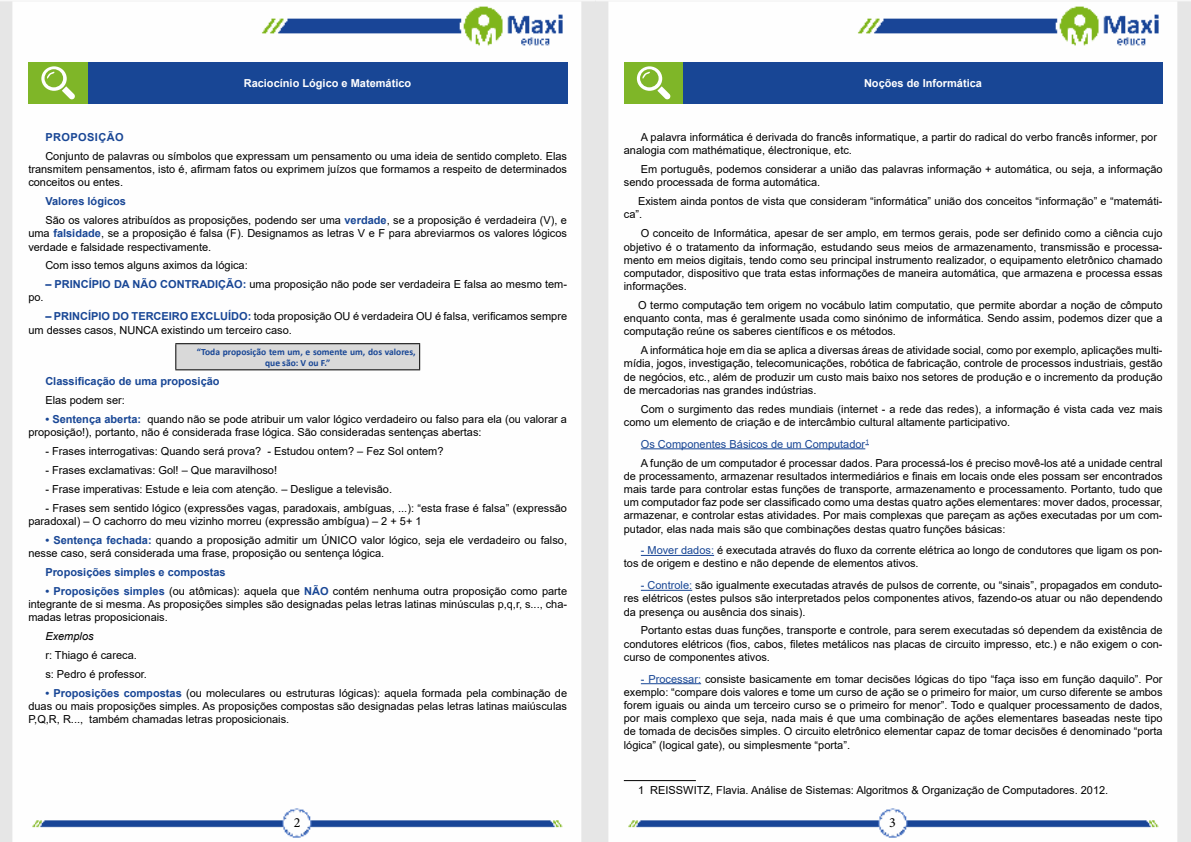
<style>
.page{position:relative;width:1191px;height:842px;background:#fff}
.page>*{position:absolute;margin:0;border:0;box-sizing:border-box;transform-origin:0 0}
.t1{font:14px "Minion Pro";color:#000}
.t2{font:11px/13.2px "Arial";color:#000}
.t3{font:700 11px "Arial";color:#184695}
.t4{font:700 11px "Arial";color:#fff}
.t5{font:700 11px "Arial";letter-spacing:.035em;color:#184695}
.t6{font:italic 11px "Arial";color:#000}
.t7{font:700 9.5px/11px "Calibri";color:#184695}
.s1{font-weight:700;color:#184695}
.s2{color:#184695}
</style>
<div class="page">
<img style="left:0;top:0;width:1191px;height:842px">
<div style="left:28px;top:62px;width:60px;height:41px;background:#7fb628"></div>
<div style="left:88px;top:62px;width:479px;height:41px;background:#184695"></div>
<svg style="left:41px;top:66px;width:34px;height:34px"></svg>
<div style="left:176px;top:344px;width:244px;height:26px;background:#d9d9d9"></div>
<hr style="left:175px;top:343px;width:245px;height:1px;background:#000">
<svg style="left:175px;top:344px;width:1px;height:25px"></svg>
<svg style="left:419px;top:344px;width:1px;height:25px"></svg>
<hr style="left:175px;top:369px;width:245px;height:1px;background:#000">
<hr style="left:641px;top:449px;width:224px;height:1px;background:#184695">
<hr style="left:641px;top:555px;width:73px;height:1px;background:#184695">
<hr style="left:641px;top:590px;width:51px;height:1px;background:#184695">
<hr style="left:641px;top:683px;width:60px;height:1px;background:#184695">
<div style="left:624px;top:62px;width:59px;height:41px;background:#7fb628"></div>
<div style="left:683px;top:62px;width:479px;height:41px;background:#184695"></div>
<svg style="left:637px;top:66px;width:33px;height:34px"></svg>
<hr style="left:624px;top:780px;width:72px;height:1px;background:#000">
<p class="t4" style="left:244px;top:75px;width:169px">Raciocínio Lógico e Matemático</p>
<p class="t5" style="left:46px;top:129px;width:80px">PROPOSIÇÃO</p>
<p class="t2" style="left:28px;top:149px;width:540px;text-align:justify;text-indent:17px">Conjunto de palavras ou símbolos que expressam um pensamento ou uma ideia de sentido completo. Elas transmitem pensamentos, isto é, afirmam fatos ou exprimem juízos que formamos a respeito de determinados conceitos ou entes.</p>
<p class="t2" style="left:45px;top:192px;width:523px;line-height:18.9px"><span class="s1">Valores lógicos<br></span>São os valores atribuídos as proposições, podendo ser uma <span class="s1">verdade</span>, se a proposição é verdadeira (V), e</p>
<p class="t2" style="left:28px;top:227px;width:540px">uma <span class="s1">falsidade</span>, se a proposição é falsa (F). Designamos as letras V e F para abreviarmos os valores lógicos verdade e falsidade respectivamente.</p>
<p class="t2" style="left:45px;top:259px;width:204px">Com isso temos alguns aximos da lógica:</p>
<p class="t2" style="left:45px;top:278px;width:523px"><span class="s1">– PRINCÍPIO DA NÃO CONTRADIÇÃO:</span> uma proposição não pode ser verdadeira E falsa ao mesmo tem-</p>
<p class="t2" style="left:28px;top:291px;width:17px">po.</p>
<p class="t2" style="left:28px;top:310px;width:540px;text-indent:17px"><span class="s1">– PRINCÍPIO DO TERCEIRO EXCLUÍDO:</span> toda proposição OU é verdadeira OU é falsa, verificamos sempre um desses casos, NUNCA existindo um terceiro caso.</p>
<p class="t7" style="left:265px;top:346px;width:152px;text-indent:-68px">“Toda proposição tem um, e somente um, dos valores, que são: V ou F.”</p>
<p class="t3" style="left:45px;top:374px;width:176px">Classificação de uma proposição</p>
<p class="t2" style="left:45px;top:394px;width:81px">Elas podem ser:</p>
<p class="t2" style="left:28px;top:412px;width:540px;text-indent:17px"><span class="s1">• Sentença aberta:</span> quando não se pode atribuir um valor lógico verdadeiro ou falso para ela (ou valorar a proposição!), portanto, não é considerada frase lógica. São consideradas sentenças abertas:</p>
<p class="t2" style="left:45px;top:444px;width:400px">- Frases interrogativas: Quando será prova? - Estudou ontem? – Fez Sol ontem?</p>
<p class="t2" style="left:45px;top:463px;width:233px">- Frases exclamativas: Gol! – Que maravilhoso!</p>
<p class="t2" style="left:45px;top:482px;width:348px">- Frase imperativas: Estude e leia com atenção. – Desligue a televisão.</p>
<p class="t2" style="left:28px;top:501px;width:540px;text-indent:17px">- Frases sem sentido lógico (expressões vagas, paradoxais, ambíguas, ...): “esta frase é falsa” (expressão paradoxal) – O cachorro do meu vizinho morreu (expressão ambígua) – 2 + 5+ 1</p>
<p class="t2" style="left:28px;top:533px;width:540px;text-indent:17px"><span class="s1">• Sentença fechada:</span> quando a proposição admitir um ÚNICO valor lógico, seja ele verdadeiro ou falso, nesse caso, será considerada uma frase, proposição ou sentença lógica.</p>
<p class="t3" style="left:45px;top:564px;width:182px">Proposições simples e compostas</p>
<p class="t2" style="left:28px;top:584px;width:540px;text-align:justify;text-indent:17px"><span class="s1">• Proposições simples</span> (ou atômicas): aquela que <span class="s1">NÃO</span> contém nenhuma outra proposição como parte integrante de si mesma. As proposições simples são designadas pelas letras latinas minúsculas p,q,r, s..., cha&shy;madas letras proposicionais.</p>
<p class="t6" style="left:45px;top:629px;width:50px">Exemplos</p>
<p class="t2" style="left:45px;top:645px;width:103px;line-height:18.9px">r: Thiago é careca. s: Pedro é professor.</p>
<p class="t2" style="left:28px;top:686px;width:540px;text-align:justify;text-indent:17px"><span class="s1">• Proposições compostas</span> (ou moleculares ou estruturas lógicas): aquela formada pela combinação de duas ou mais proposições simples. As proposições compostas são designadas pelas letras latinas maiúsculas P,Q,R, R..., também chamadas letras proposicionais.</p>
<p class="t4" style="left:864px;top:75px;width:119px">Noções de Informática</p>
<p class="t2" style="left:624px;top:131px;width:535px;text-indent:17px">A palavra informática é derivada do francês informatique, a partir do radical do verbo francês informer, por analogia com mathématique, électronique, etc.</p>
<p class="t2" style="left:624px;top:163px;width:540px;text-indent:17px">Em português, podemos considerar a união das palavras informação + automática, ou seja, a informação sendo processada de forma automática.</p>
<p class="t2" style="left:624px;top:195px;width:540px;text-indent:14px">Existem ainda pontos de vista que consideram “informática” união dos conceitos “informação” e “matemáti&shy;ca”.</p>
<p class="t2" style="left:624px;top:227px;width:540px;text-align:justify;text-indent:17px">O conceito de Informática, apesar de ser amplo, em termos gerais, pode ser definido como a ciência cujo objetivo é o tratamento da informação, estudando seus meios de armazenamento, transmissão e processa&shy;mento em meios digitais, tendo como seu principal instrumento realizador, o equipamento eletrônico chamado computador, dispositivo que trata estas informações de maneira automática, que armazena e processa essas informações.</p>
<p class="t2" style="left:624px;top:298px;width:540px;text-align:justify;text-indent:14px">O termo computação tem origem no vocábulo latim computatio, que permite abordar a noção de cômputo enquanto conta, mas é geralmente usada como sinónimo de informática. Sendo assim, podemos dizer que a computação reúne os saberes científicos e os métodos.</p>
<p class="t2" style="left:624px;top:344px;width:540px;text-align:justify;text-indent:17px">A informática hoje em dia se aplica a diversas áreas de atividade social, como por exemplo, aplicações multi&shy;mídia, jogos, investigação, telecomunicações, robótica de fabricação, controle de processos industriais, gestão de negócios, etc., além de produzir um custo mais baixo nos setores de produção e o incremento da produção de mercadorias nas grandes indústrias.</p>
<p class="t2" style="left:624px;top:402px;width:540px;text-indent:17px">Com o surgimento das redes mundiais (internet - a rede das redes), a informação é vista cada vez mais como um elemento de criação e de intercâmbio cultural altamente participativo.</p>
<p class="t2" style="left:641px;top:434px;width:523px;line-height:18.9px"><span class="s2">Os Componentes Básicos de um Computador</span><sup>1<br></sup>A função de um computador é processar dados. Para processá-los é preciso movê-los até a unidade central</p>
<p class="t2" style="left:624px;top:469px;width:540px;text-align:justify">de processamento, armazenar resultados intermediários e finais em locais onde eles possam ser encontrados mais tarde para controlar estas funções de transporte, armazenamento e processamento. Portanto, tudo que um computador faz pode ser classificado como uma destas quatro ações elementares: mover dados, processar, armazenar, e controlar estas atividades. Por mais complexas que pareçam as ações executadas por um com&shy;putador, elas nada mais são que combinações destas quatro funções básicas:</p>
<p class="t2" style="left:624px;top:544px;width:540px;text-indent:17px"><span class="s2">- Mover dados:</span> é executada através do fluxo da corrente elétrica ao longo de condutores que ligam os pon&shy;tos de origem e destino e não depende de elementos ativos.</p>
<p class="t2" style="left:624px;top:579px;width:540px;text-align:justify;text-indent:17px"><span class="s2">- Controle:</span> são igualmente executadas através de pulsos de corrente, ou “sinais”, propagados em conduto&shy;res elétricos (estes pulsos são interpretados pelos componentes ativos, fazendo-os atuar ou não dependendo da presença ou ausência dos sinais).</p>
<p class="t2" style="left:624px;top:624px;width:540px;text-align:justify;text-indent:17px">Portanto estas duas funções, transporte e controle, para serem executadas só dependem da existência de condutores elétricos (fios, cabos, filetes metálicos nas placas de circuito impresso, etc.) e não exigem o con&shy;curso de componentes ativos.</p>
<p class="t2" style="left:624px;top:672px;width:540px;text-align:justify;text-indent:17px"><span class="s2">- Processar:</span> consiste basicamente em tomar decisões lógicas do tipo “faça isso em função daquilo”. Por exemplo: “compare dois valores e tome um curso de ação se o primeiro for maior, um curso diferente se ambos forem iguais ou ainda um terceiro curso se o primeiro for menor”. Todo e qualquer processamento de dados, por mais complexo que seja, nada mais é que uma combinação de ações elementares baseadas neste tipo de tomada de decisões simples. O circuito eletrônico elementar capaz de tomar decisões é denominado “porta lógica” (logical gate), ou simplesmente “porta”.</p>
<p class="t2" style="left:638px;top:783px;width:472px">1 REISSWITZ, Flavia. Análise de Sistemas: Algoritmos &amp; Organização de Computadores. 2012.</p>
<p class="t1" style="left:294px;top:813px;width:8px">2</p>
<p class="t1" style="left:889px;top:813px;width:8px">3</p>
</div>
